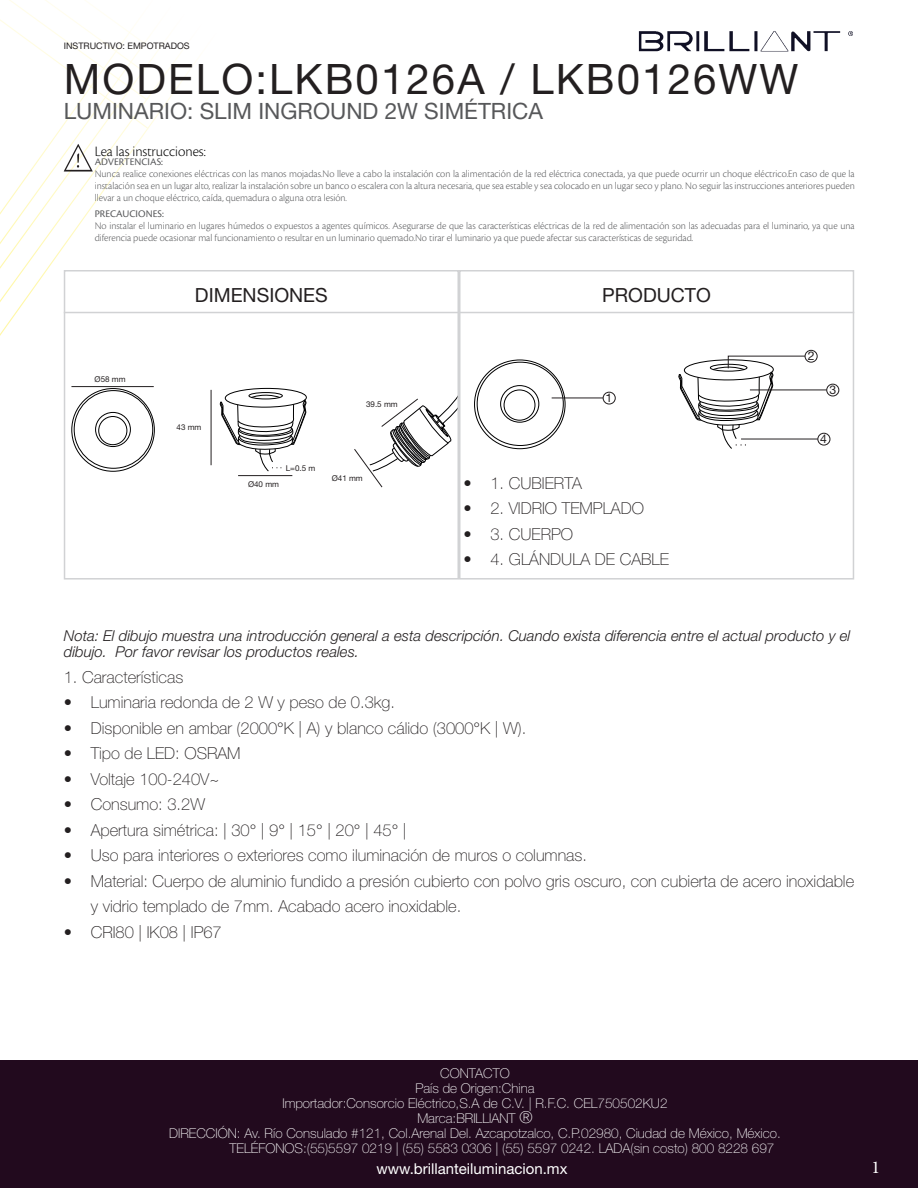
<style>
.page{position:relative;width:918px;height:1188px;background:#fff}
.page>*{position:absolute;margin:0;border:0;box-sizing:border-box;transform-origin:0 0}
.t1{font:42px "Helvetica Neue LT Std";letter-spacing:.05em;color:#231f20}
.t2{font:22.5px "Helvetica Neue LT Std";color:#57585a}
.t3{font:19.5px "Helvetica Neue LT Std";color:#231f20}
.t4{font:18px "Minion Pro";color:#fff}
.t5{font:100 16.5px/25.5px "Helvetica Neue LT Std";color:#231f20}
.t6{font:italic 300 15px/16.5px "Helvetica Neue LT Std";color:#231f20}
.t7{font:15px "Helvetica Neue LT Std";color:#fff}
.t8{font:15px "Cronos Pro Lt Subh";color:#000}
.t9{font:100 13.5px "Helvetica Neue LT Std";color:#fff}
.t10{font:12px "Helvetica Neue LT Std";color:#231f20}
.t11{font:10.5px/12px "Cronos Pro Lt Subh";color:#57585a;text-align:justify}
.t12{font:10.5px "Cronos Pro";color:#57585a}
.t13{font:9px "Helvetica Neue LT Std";color:#231f20}
.t14{font:8.1px "Helvetica Neue LT Std";color:#231f20}
.s1{font-size:16.5px}
</style>
<div class="page">
<div style="left:0;top:1060px;width:918px;height:128px;background:#220a1e"></div>
<img style="left:638px;top:31px;width:215px;height:21px">
<svg style="left:0;top:45px;width:228px;height:274px"></svg>
<hr style="left:71px;top:386px;width:83px;height:1px;background:#231f20">
<hr style="left:211px;top:390px;width:1px;height:75px;background:#231f20">
<div style="left:225px;top:388px;width:82px;height:19px;border:1px solid #000001;border-radius:50%"></div>
<div style="left:74px;top:390px;width:79px;height:78px;border:1px solid #000001;border-radius:50%"></div>
<div style="left:95px;top:412px;width:36px;height:35px;border:1px solid #000001;border-radius:50%"></div>
<div style="left:99px;top:416px;width:28px;height:29px;border:1px solid #000001;border-radius:50%"></div>
<hr style="left:238px;top:475px;width:54px;height:1px;background:#231f20">
<svg style="left:354px;top:398px;width:102px;height:89px"></svg>
<svg style="left:220px;top:387px;width:86px;height:84px"></svg>
<div style="left:64px;top:270px;width:395px;height:310px;border:2px solid #d1d2d4"></div>
<div style="left:500px;top:385px;width:39px;height:37px;border:1px solid #000001;border-radius:50%"></div>
<div style="left:504px;top:390px;width:31px;height:30px;border:1px solid #000001;border-radius:50%"></div>
<hr style="left:552px;top:398px;width:51px;height:1px;background:#231f20">
<div style="left:603px;top:392px;width:12px;height:12px;border:1px solid #231f20;border-radius:50%"></div>
<svg style="left:679px;top:356px;width:126px;height:93px"></svg>
<div style="left:805px;top:350px;width:12px;height:12px;border:1px solid #231f20;border-radius:50%"></div>
<hr style="left:750px;top:390px;width:77px;height:1px;background:#231f20">
<div style="left:827px;top:384px;width:12px;height:12px;border:1px solid #231f20;border-radius:50%"></div>
<hr style="left:741px;top:439px;width:77px;height:1px;background:#231f20">
<div style="left:818px;top:433px;width:12px;height:12px;border:1px solid #231f20;border-radius:50%"></div>
<div style="left:459px;top:270px;width:395px;height:310px;border:2px solid #d1d2d4"></div>
<hr style="left:64px;top:312px;width:790px;height:1px;background:#d1d2d4">
<svg style="left:0;top:0;width:161px;height:231px"></svg>
<p class="t13" style="left:64px;top:41px;width:128px">INSTRUCTIVO: EMPOTRADOS</p>
<h1 class="t1" style="left:64px;top:54px;width:736px">MODELO:LKB0126A / LKB0126WW</h1>
<h2 class="t2" style="left:64px;top:98px;width:481px">LUMINARIO: SLIM INGROUND 2W SIMÉTRICA</h2>
<p class="t8" style="left:95px;top:142px;width:113px">Lea las instrucciones:</p>
<p class="t12" style="left:95px;top:155px;width:70px">ADVERTENCIAS:</p>
<p class="t11" style="left:95px;top:167px;width:762px">Nunca realice conexiones eléctricas con las manos mojadas.No lleve a cabo la instalación con la alimentación de la red eléctrica conectada, ya que puede ocurrir un choque eléctrico.En caso de que la instalación sea en un lugar alto, realizar la instalación sobre un banco o escalera con la altura necesaria, que sea estable y sea colocado en un lugar seco y plano. No seguir las instrucciones anteriores pueden llevar a un choque eléctrico, caída, quemadura o alguna otra lesión.</p>
<p class="t12" style="left:95px;top:208px;width:71px">PRECAUCIONES:</p>
<p class="t11" style="left:95px;top:220px;width:762px">No instalar el luminario en lugares húmedos o expuestos a agentes químicos. Asegurarse de que las características eléctricas de la red de alimentación son las adecuadas para el luminario, ya que una diferencia puede ocasionar mal funcionamiento o resultar en un luminario quemado.No tirar el luminario ya que puede afectar sus características de seguridad.</p>
<p class="t14" style="left:95px;top:375px;width:32px">Ø58 mm</p>
<p class="t3" style="left:195px;top:284px;width:134px">DIMENSIONES</p>
<p class="t3" style="left:602px;top:284px;width:110px">PRODUCTO</p>
<p class="t14" style="left:177px;top:422px;width:26px">43 mm</p>
<p class="t14" style="left:366px;top:399px;width:33px">39.5 mm</p>
<p class="t14" style="left:286px;top:463px;width:31px">L=0.5 m</p>
<p class="t14" style="left:248px;top:479px;width:32px">Ø40 mm</p>
<p class="t14" style="left:332px;top:473px;width:32px">Ø41 mm</p>
<p class="t10" style="left:606px;top:391px;width:8px">1</p>
<p class="t5" style="left:463px;top:470px;width:120px">• 1. CUBIERTA</p>
<p class="t5" style="left:463px;top:496px;width:182px">• 2. VIDRIO TEMPLADO</p>
<p class="t5" style="left:463px;top:521px;width:111px">• 3. CUERPO</p>
<p class="t5" style="left:463px;top:547px;width:207px">• 4. GLÁNDULA DE CABLE</p>
<p class="t10" style="left:808px;top:348px;width:8px">2</p>
<p class="t10" style="left:830px;top:383px;width:8px">3</p>
<p class="t10" style="left:820px;top:431px;width:8px">4</p>
<p class="t6" style="left:64px;top:627px;width:788px">Nota: El dibujo muestra una introducción general a esta descripción. Cuando exista diferencia entre el actual producto y el dibujo. Por favor revisar los productos reales.</p>
<p class="t5" style="left:64px;top:664px;width:121px">1. Características</p>
<p class="t5" style="left:64px;top:690px;width:333px">• Luminaria redonda de 2 W y peso de 0.3kg.</p>
<p class="t5" style="left:64px;top:715px;width:464px">• Disponible en ambar (2000°K | A) y blanco cálido (3000°K | W).</p>
<p class="t5" style="left:64px;top:741px;width:178px">• Tipo de LED: OSRAM</p>
<p class="t5" style="left:64px;top:766px;width:157px">• Voltaje 100-240V~</p>
<p class="t5" style="left:64px;top:792px;width:143px">• Consumo: 3.2W</p>
<p class="t5" style="left:64px;top:817px;width:344px">• Apertura simétrica: | 30° | 9° | 15° | 20° | 45° |</p>
<p class="t5" style="left:64px;top:843px;width:525px">• Uso para interiores o exteriores como iluminación de muros o columnas.</p>
<p class="t5" style="left:91px;top:868px;width:765px;text-indent:-27px">• Material: Cuerpo de aluminio fundido a presión cubierto con polvo gris oscuro, con cubierta de acero inoxidable y vidrio templado de 7mm. Acabado acero inoxidable.</p>
<p class="t5" style="left:64px;top:919px;width:160px">• CRI80 | IK08 | IP67</p>
<p class="t9" style="left:440px;top:1066px;width:71px">CONTACTO</p>
<p class="t9" style="left:415px;top:1081px;width:121px">País de Origen:China</p>
<p class="t9" style="left:282px;top:1096px;width:387px">Importador:Consorcio Eléctrico,S.A de C.V. | R.F.C. CEL750502KU2</p>
<p class="t9" style="left:417px;top:1111px;width:117px">Marca:BRILLIANT <span class="s1">®</span></p>
<p class="t9" style="left:169px;top:1126px;width:613px">DIRECCIÓN: Av. Río Consulado #121, Col.Arenal Del. Azcapotzalco, C.P.02980, Ciudad de México, México.</p>
<p class="t9" style="left:230px;top:1141px;width:546px">TELÉFONOS:(55)5597 0219 | (55) 5583 0306 | (55) 5597 0242. LADA(sin costo) 800 8228 697</p>
<h3 class="t7" style="left:376px;top:1160px;width:193px">www.brillanteiluminacion.mx</h3>
<h3 class="t4" style="left:871px;top:1155px;width:10px">1</h3>
</div>
